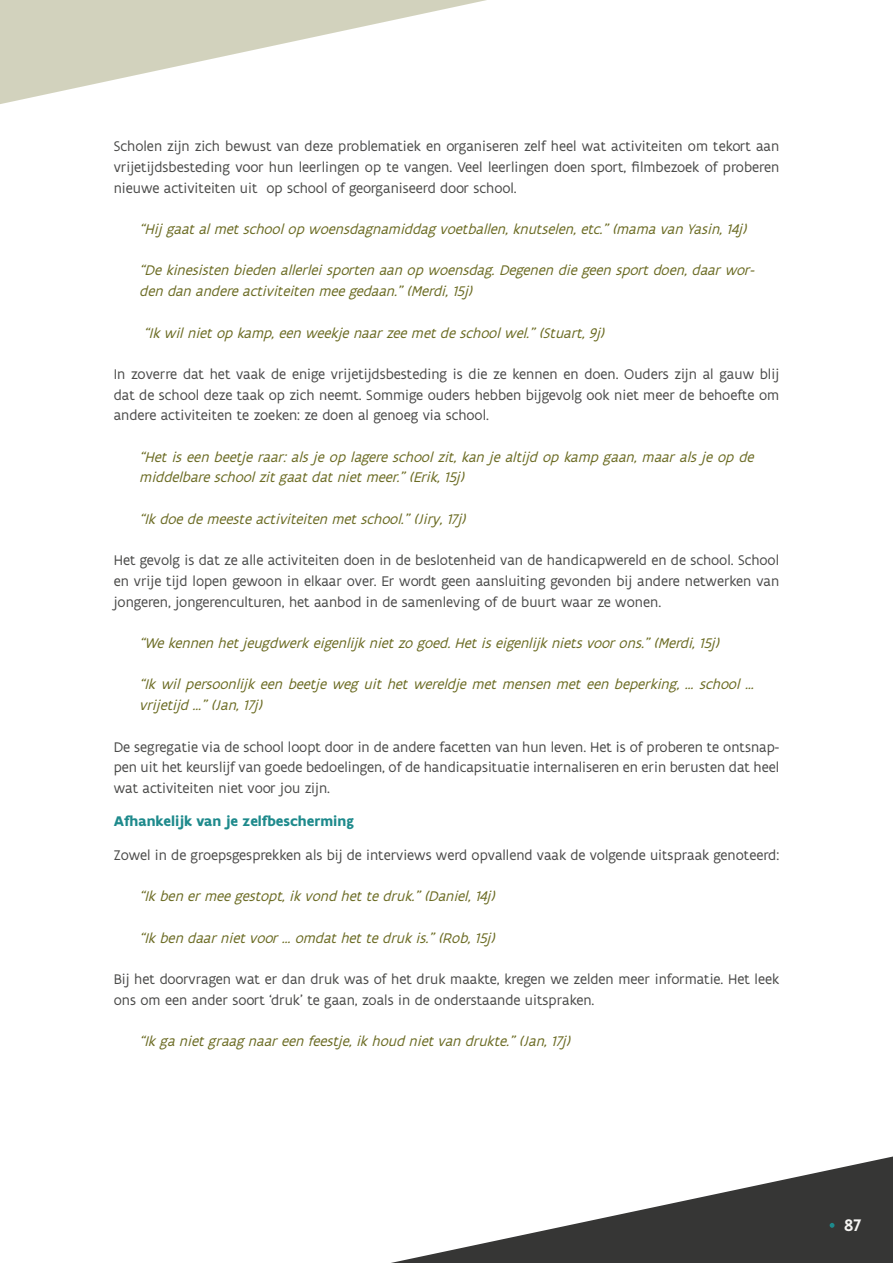
<style>
.page{position:relative;width:893px;height:1263px;background:#fff}
.page>*{position:absolute;margin:0;border:0;box-sizing:border-box;transform-origin:0 0}
.t1{font:500 18px "Flanders Art Sans";color:#f6f5f3}
.Tekst{font:15px/20.7px "Flanders Art Sans";color:#4a4a49;text-align:justify}
.Highlight{font:italic 15px/20.7px "Flanders Art Sans";color:#6b6b23}
.Tekst_onder_titel{font:15px "Flanders Art Sans";color:#4a4a49}
.t2{font:700 15px "Flanders Art Sans";color:#1e8a8c}
</style>
<div class="page">
<svg style="left:391px;top:1156px;width:502px;height:107px"></svg>
<svg style="left:830px;top:1223px;width:4px;height:5px"></svg>
<svg style="left:0;top:0;width:487px;height:104px"></svg>
<p class="Tekst" style="left:114px;top:136px;width:667px">Scholen zijn zich bewust van deze problematiek en organiseren zelf heel wat activiteiten om tekort aan vrijetijdsbesteding voor hun leerlingen op te vangen. Veel leerlingen doen sport, filmbezoek of proberen nieuwe activiteiten uit op school of georganiseerd door school.</p>
<p class="Highlight" style="left:139px;top:219px;width:613px">“Hij gaatalmetschoolopwoensdagnamiddagvoetballen,knutselen,etc.”(mamavanYasin,14j)</p>
<p class="Highlight" style="left:139px;top:260px;width:621px">“Dekinesistenbiedenallerleisportenaanopwoensdag.Degenendiegeensportdoen,daarwor&shy;dendanandereactiviteitenmeegedaan.”(Merdi,15j)</p>
<p class="Highlight" style="left:144px;top:322px;width:467px">“Ikwilnietopkamp,eenweekjenaarzeemetdeschoolwel.”(Stuart,9j)</p>
<p class="Tekst" style="left:114px;top:364px;width:667px">In zoverre dat het vaak de enige vrijetijdsbesteding is die ze kennen en doen. Ouders zijn al gauw blij dat de school deze taak op zich neemt. Sommige ouders hebben bijgevolg ook niet meer de behoefte om andere activiteiten te zoeken: ze doen al genoeg via school.</p>
<p class="Highlight" style="left:139px;top:447px;width:620px">“Hetiseenbeetjeraar:alsjeoplagereschoolzit,kanjealtijdopkampgaan,maaralsjeopde middelbareschoolzitgaatdatnietmeer.”(Erik,15j)</p>
<p class="Highlight" style="left:139px;top:509px;width:332px">“Ikdoedemeesteactiviteitenmetschool.”(Jiry,17j)</p>
<p class="Tekst" style="left:114px;top:550px;width:667px">Het gevolg is dat ze alle activiteiten doen in de beslotenheid van de handicapwereld en de school. School en vrije tijd lopen gewoon in elkaar over. Er wordt geen aansluiting gevonden bij andere netwerken van jongeren, jongerenculturen, het aanbod in de samenleving of de buurt waar ze wonen.</p>
<p class="Highlight" style="left:139px;top:633px;width:586px">“Wekennenhetjeugdwerkeigenlijknietzogoed.Hetiseigenlijknietsvoorons.”(Merdi,15j)</p>
<p class="Highlight" style="left:139px;top:674px;width:621px">“Ik wil persoonlij k een beetje weg uit het wereldje met mensen met een beperking, … school … vrijetijd…”(Jan,17j)</p>
<p class="Tekst" style="left:114px;top:736px;width:667px">De segregatie via de school loopt door in de andere facetten van hun leven. Het is of proberen te ontsnap&shy;pen uit het keurslijf van goede bedoelingen, of de handicapsituatie internaliseren en erin berusten dat heel wat activiteiten niet voor jou zijn.</p>
<h5 class="t2" style="left:114px;top:812px;width:242px">Afhankelijk van je zelfbescherming</h5>
<p class="Tekst_onder_titel" style="left:114px;top:846px;width:667px">Zowel in de groepsgesprekken als bij de interviews werd opvallend vaak de volgende uitspraak genoteerd:</p>
<p class="Highlight" style="left:139px;top:886px;width:362px">“Ikbenermeegestopt,ikvondhettedruk.”(Daniel,14j)</p>
<p class="Highlight" style="left:139px;top:928px;width:361px">“Ikbendaarnietvoor…omdathettedrukis.”(Rob,15j)</p>
<p class="Tekst" style="left:114px;top:969px;width:667px">Bij het doorvragen wat er dan druk was of het druk maakte, kregen we zelden meer informatie. Het leek ons om een ander soort ‘druk’ te gaan, zoals in de onderstaande uitspraken.</p>
<p class="Highlight" style="left:139px;top:1031px;width:437px">“Ikganietgraagnaareenfeestje,ikhoudnietvandrukte.”(Jan,17j)</p>
<p class="t1" style="left:844px;top:1213px;width:19px">87</p>
</div>
